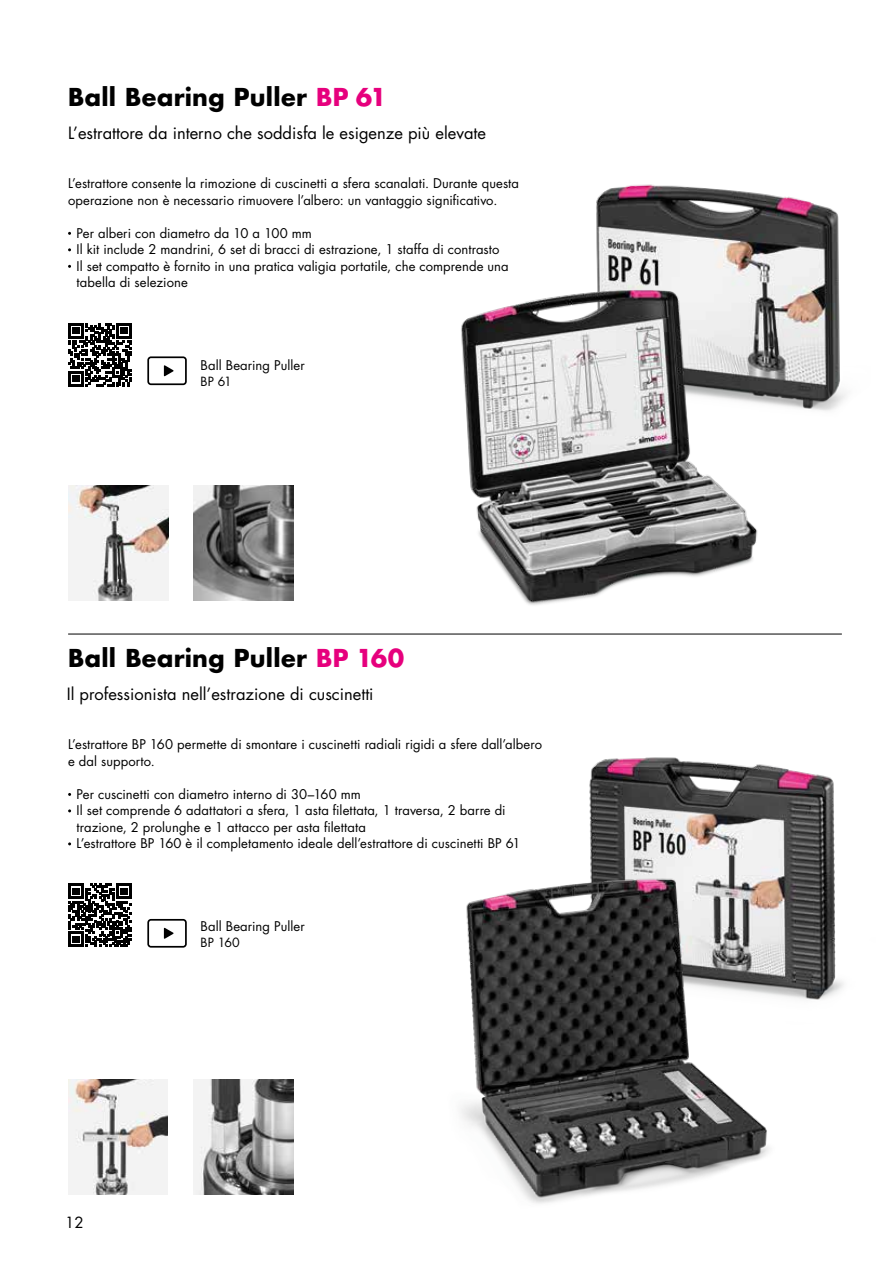
<style>
.page{position:relative;width:893px;height:1263px;background:#fff}
.page>*{position:absolute;margin:0;border:0;box-sizing:border-box;transform-origin:0 0}
.t1{font:700 24px "Futura Std";letter-spacing:.01em;color:#000}
.t2{font:16.5px "Futura Std";color:#000}
.t3{font:15px "Futura Std";color:#000}
.t4{font:13.05px/16.5px "Futura Std";letter-spacing:.005em;color:#000}
.t5{font:12.3px "Futura Std";letter-spacing:.005em;color:#000}
.s1{color:#e6007d}
</style>
<div class="page">
<img style="left:194px;top:485px;width:99px;height:116px">
<img style="left:194px;top:1079px;width:99px;height:116px">
<hr style="left:68px;top:634px;width:774px;height:1px;background:#000">
<img style="left:68px;top:1079px;width:100px;height:116px">
<img style="left:68px;top:485px;width:100px;height:116px">
<img style="left:589px;top:757px;width:255px;height:243px">
<img style="left:461px;top:857px;width:331px;height:347px">
<img style="left:596px;top:184px;width:250px;height:227px">
<img style="left:461px;top:263px;width:319px;height:342px">
<svg style="left:68px;top:323px;width:64px;height:63px"></svg>
<svg style="left:68px;top:884px;width:64px;height:63px"></svg>
<svg style="left:147px;top:356px;width:40px;height:29px"></svg>
<svg style="left:147px;top:919px;width:40px;height:29px"></svg>
<h1 class="t1" style="left:68px;top:81px;width:320px">Ball Bearing Puller <span class="s1">BP 61</span></h1>
<p class="t2" style="left:68px;top:123px;width:419px">L’estrattore da interno che soddisfa le esigenze più elevate</p>
<p class="t4" style="left:68px;top:175px;width:453px">L’estrattore consente la rimozione di cuscinetti a sfera scanalati. Durante questa operazione non è necessario rimuovere l’albero: un vantaggio significativo.</p>
<p class="t4" style="left:77px;top:225px;width:434px">Per alberi con diametro da 10 a 100 mm<br>Il kit include 2 mandrini, 6 set di bracci di estrazione, 1 staffa di contrasto Il set compatto è fornito in una pratica valigia portatile, che comprende una tabella di selezione</p>
<p class="t4" style="left:201px;top:357px;width:106px">Ball Bearing Puller</p>
<p class="t5" style="left:201px;top:374px;width:33px">BP 61</p>
<h1 class="t1" style="left:68px;top:642px;width:338px">Ball Bearing Puller <span class="s1">BP 160</span></h1>
<p class="t2" style="left:67px;top:684px;width:308px">Il professionista nell’estrazione di cuscinetti</p>
<p class="t4" style="left:68px;top:736px;width:475px">L’estrattore BP 160 permette di smontare i cuscinetti radiali rigidi a sfere dall’albero e dal supporto.</p>
<p class="t4" style="left:77px;top:786px;width:445px">Per cuscinetti con diametro interno di 30–160 mm<br>Il set comprende 6 adattatori a sfera, 1 asta filettata, 1 traversa, 2 barre di trazione, 2 prolunghe e 1 attacco per asta filettata<br>L’estrattore BP 160 è il completamento ideale dell’estrattore di cuscinetti BP 61</p>
<p class="t3" style="left:65px;top:1213px;width:20px">12</p>
<p class="t4" style="left:201px;top:918px;width:106px">Ball Bearing Puller</p>
<p class="t5" style="left:201px;top:935px;width:41px">BP 160</p>
</div>
